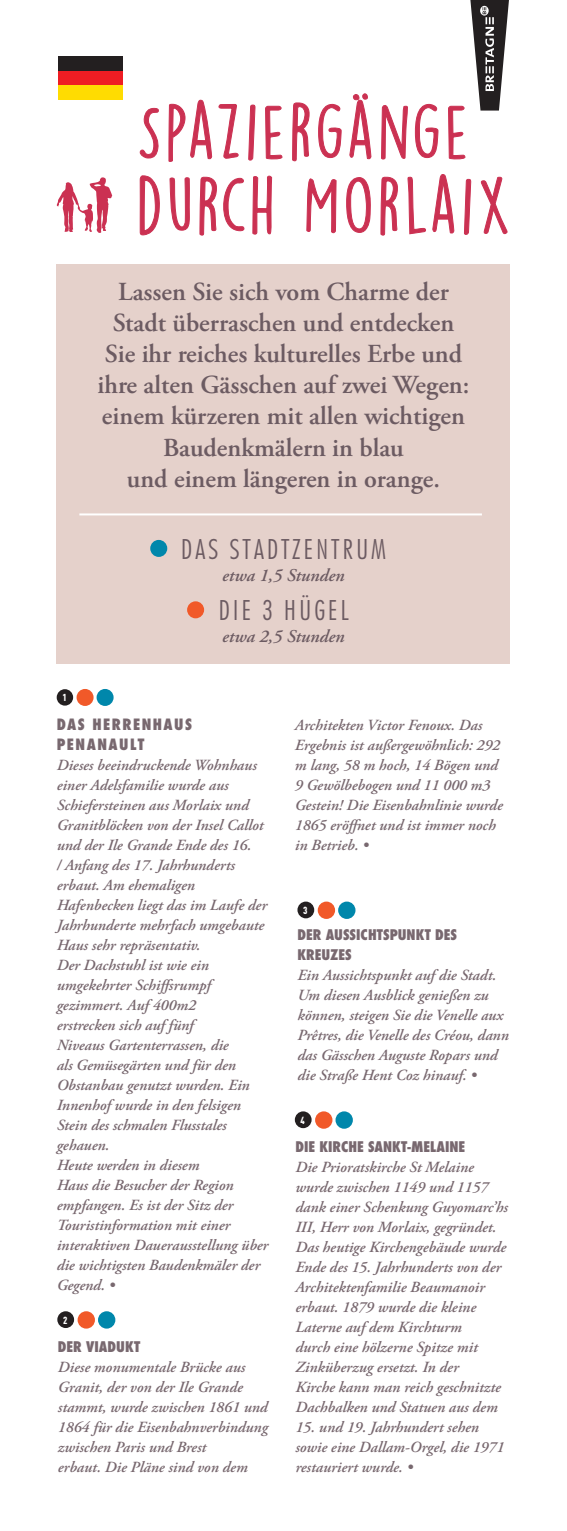
<style>
.page{position:relative;width:567px;height:1531px;background:#fff}
.page>*{position:absolute;margin:0;border:0;box-sizing:border-box;transform-origin:0 0}
.t1{font:70.4px/74.2px "Lemon Yellow Sun";letter-spacing:.05em;color:#cb3152}
.t2{font:300 condensed 28px "Futura BT";letter-spacing:.1em;color:#6c5b62}
.t3{font:600 26px/31.2px "Adobe Garamond Pro";color:#6c5b62;text-align:center}
.t4{font:italic 600 18px "Adobe Garamond Pro";color:#6c5b62}
.t5{font:italic 600 15.6px/20px "Adobe Garamond Pro";color:#78686f}
.t6{font:800 condensed 15.2px/20px "Futura";letter-spacing:.1em;color:#78686f}
.t7{font:800 condensed 14.2px/20px "Futura";color:#78686f}
.t8{font:900 10.2px "DIN Cond";color:#fff}
.t9{font:900 10px "DIN Cond";color:#fff}
</style>
<div class="page">
<div style="left:57px;top:264px;width:453px;height:399px;background:#e5d1cb"></div>
<svg style="left:57px;top:177px;width:55px;height:56px"></svg>
<svg style="left:140px;top:108px;width:19px;height:51px"></svg>
<svg style="left:292px;top:102px;width:18px;height:59px"></svg>
<svg style="left:318px;top:104px;width:24px;height:54px"></svg>
<svg style="left:349px;top:93px;width:23px;height:67px"></svg>
<svg style="left:140px;top:175px;width:20px;height:60px"></svg>
<svg style="left:168px;top:100px;width:115px;height:136px"></svg>
<svg style="left:306px;top:179px;width:31px;height:54px"></svg>
<svg style="left:346px;top:177px;width:25px;height:56px"></svg>
<div style="left:58px;top:56px;width:65px;height:43px;background:#ee1d23"></div>
<div style="left:58px;top:56px;width:65px;height:15px;background:#231f20"></div>
<div style="left:58px;top:85px;width:65px;height:14px;background:#ffdc01"></div>
<svg style="left:380px;top:0;width:129px;height:236px"></svg>
<div style="left:77px;top:689px;width:17px;height:17px;background:#f15929;border-radius:50%"></div>
<div style="left:97px;top:689px;width:17px;height:17px;background:#0087ab;border-radius:50%"></div>
<div style="left:57px;top:689px;width:16px;height:16px;background:#231f20;border-radius:50%"></div>
<div style="left:78px;top:1311px;width:17px;height:17px;background:#f15929;border-radius:50%"></div>
<div style="left:98px;top:1311px;width:17px;height:17px;background:#0087ab;border-radius:50%"></div>
<div style="left:57px;top:1311px;width:17px;height:17px;background:#231f20;border-radius:50%"></div>
<div style="left:318px;top:901px;width:17px;height:18px;background:#f15929;border-radius:50%"></div>
<div style="left:338px;top:901px;width:17px;height:18px;background:#0087ab;border-radius:50%"></div>
<div style="left:297px;top:901px;width:17px;height:17px;background:#231f20;border-radius:50%"></div>
<div style="left:187px;top:601px;width:17px;height:17px;background:#f15929;border-radius:50%"></div>
<div style="left:150px;top:540px;width:17px;height:17px;background:#0087ab;border-radius:50%"></div>
<hr style="left:79px;top:513px;width:403px;height:2px;background:#fff">
<div style="left:315px;top:1111px;width:17px;height:18px;background:#f15929;border-radius:50%"></div>
<div style="left:335px;top:1111px;width:18px;height:18px;background:#0087ab;border-radius:50%"></div>
<div style="left:295px;top:1111px;width:17px;height:17px;background:#231f20;border-radius:50%"></div>
<p class="t1" style="left:137px;top:93px;width:375px">SPAZIERGÄNGE<br>DURCH MORLAIX</p>
<p class="t3" style="left:98px;top:276px;width:373px">Lassen Sie sich vom Charme der<br>Stadt überraschen und entdecken<br>Sie ihr reiches kulturelles Erbe und ihre alten Gässchen auf zwei Wegen: einem kürzeren mit allen wichtigen<br>Baudenkmälern in blau<br>und einem längeren in orange.</p>
<p class="t9" style="left:62px;top:691px;width:6px">1</p>
<p class="t2" style="left:181px;top:532px;width:207px">DAS STADTZENTRUM</p>
<p class="t4" style="left:222px;top:565px;width:124px">etwa 1,5 Stunden</p>
<p class="t2" style="left:218px;top:593px;width:131px">DIE 3 HÜGEL</p>
<p class="t4" style="left:222px;top:626px;width:124px">etwa 2,5 Stunden</p>
<p class="t6" style="left:57px;top:714px;width:137px">DAS HERRENHAUS<br>PENANAULT</p>
<p class="t5" style="left:57px;top:755px;width:212px">Dieses beeindruckende Wohnhaus einer Adelsfamilie wurde aus<br>Schiefersteinen aus Morlaix und<br>Granitblöcken von der Insel Callot und der Ile Grande Ende des 16.<br>/ Anfang des 17. Jahrhunderts erbaut. Am ehemaligen<br>Hafenbecken liegt das im Laufe der<br>Jahrhunderte mehrfach umgebaute<br>Haus sehr repräsentativ.</p>
<p class="t5" style="left:57px;top:955px;width:195px">Der Dachstuhl ist wie ein umgekehrter Schiffsrumpf gezimmert. Auf 400m2 erstrecken sich auf fünf<br>Niveaus Gartenterrassen, die<br>als Gemüsegärten und für den<br>Obstanbau genutzt wurden. Ein<br>Innenhof wurde in den felsigen<br>Stein des schmalen Flusstales gehauen.</p>
<p class="t5" style="left:57px;top:1155px;width:213px">Heute werden in diesem<br>Haus die Besucher der Region empfangen. Es ist der Sitz der<br>Touristinformation mit einer interaktiven Dauerausstellung über die wichtigsten Baudenkmäler der<br>Gegend. •</p>
<p class="t8" style="left:63px;top:1313px;width:6px">2</p>
<p class="t7" style="left:58px;top:1336px;width:84px">DER VIADUKT</p>
<p class="t5" style="left:58px;top:1357px;width:212px">Diese monumentale Brücke aus<br>Granit, der von der Ile Grande stammt, wurde zwischen 1861 und<br>1864 für die Eisenbahnverbindung zwischen Paris und Brest<br>erbaut. Die Pläne sind von dem</p>
<p class="t5" style="left:295px;top:716px;width:209px">Architekten Victor Fenoux. Das<br>Ergebnis ist außergewöhnlich: 292 m lang, 58 m hoch, 14 Bögen und<br>9 Gewölbebogen und 11 000 m3<br>Gestein! Die Eisenbahnlinie wurde<br>1865 eröffnet und ist immer noch in Betrieb. •</p>
<p class="t8" style="left:303px;top:904px;width:6px">3</p>
<p class="t7" style="left:297px;top:925px;width:161px">DER AUSSICHTSPUNKT DES<br>KREUZES</p>
<p class="t5" style="left:297px;top:966px;width:213px">Ein Aussichtspunkt auf die Stadt.<br>Um diesen Ausblick genießen zu können, steigen Sie die Venelle aux<br>Prêtres, die Venelle des Créou, dann das Gässchen Auguste Ropars und die Straße Hent Coz hinauf. •</p>
<p class="t8" style="left:301px;top:1114px;width:6px">4</p>
<p class="t7" style="left:295px;top:1136px;width:171px">DIE KIRCHE SANKT-MELAINE</p>
<p class="t5" style="left:295px;top:1157px;width:214px">Die Prioratskirche St Melaine wurde zwischen 1149 und 1157 dank einer Schenkung Guyomarc’hs<br>III, Herr von Morlaix, gegründet.<br>Das heutige Kirchengebäude wurde<br>Ende des 15. Jahrhunderts von der<br>Architektenfamilie Beaumanoir erbaut. 1879 wurde die kleine<br>Laterne auf dem Kirchturm<br>durch eine hölzerne Spitze mit<br>Zinküberzug ersetzt. In der<br>Kirche kann man reich geschnitzte<br>Dachbalken und Statuen aus dem</p>
<p class="t5" style="left:295px;top:1417px;width:210px">15. und 19. Jahrhundert sehen sowie eine Dallam-Orgel, die 1971 restauriert wurde. •</p>
</div>
